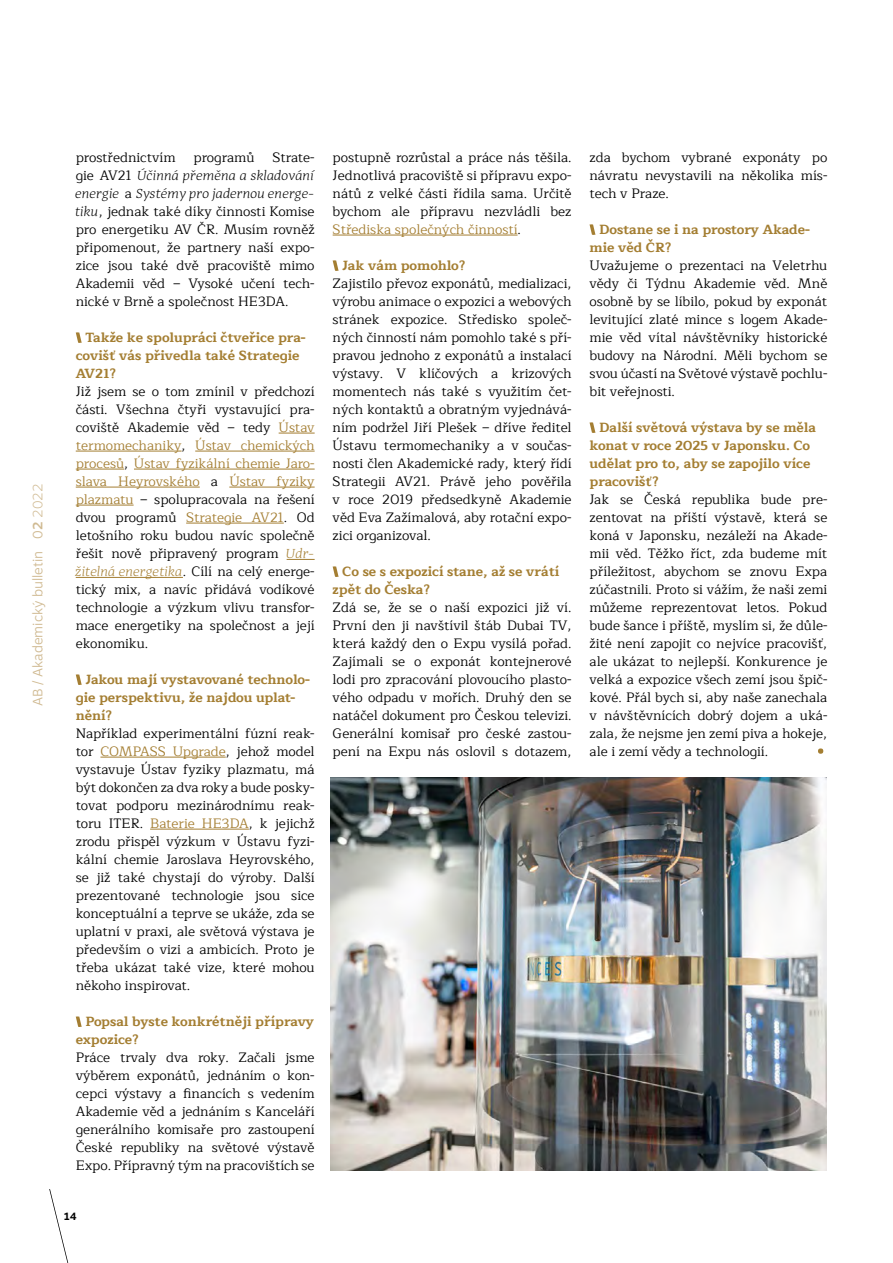
<style>
.page{position:relative;width:893px;height:1263px;background:#fff}
.page>*{position:absolute;margin:0;border:0;box-sizing:border-box;transform-origin:0 0}
.t1{font:13.5px/18px "Maitree";color:#000;text-align:justify}
.t2{font:700 13.5px/18px "Maitree";color:#a47e32}
.t3{font:italic 300 13.5px/18px "Adagio Serif";color:#000}
.t4{font:300 13.5px "Motiva Sans";color:#d0ba92}
.t5{font:700 10.5px "Motiva Sans";color:#000}
.s1{font-weight:500}
.s2{font-weight:100}
.s3{font-family:"Maitree";font-weight:400;font-style:normal}
.s4{font-family:"Adagio Serif";font-weight:300;font-style:italic}
.s5{color:#a47e32}
.s6{font-family:"Adagio Serif";font-weight:300;font-style:italic;color:#a47e32}
</style>
<div class="page">
<svg style="left:49px;top:1189px;width:19px;height:74px"></svg>
<hr style="left:279px;top:433px;width:36px;height:1px;background:#a47e32">
<hr style="left:76px;top:451px;width:106px;height:1px;background:#a47e32">
<hr style="left:195px;top:451px;width:120px;height:1px;background:#a47e32">
<hr style="left:76px;top:469px;width:48px;height:1px;background:#a47e32">
<hr style="left:134px;top:469px;width:181px;height:1px;background:#a47e32">
<hr style="left:76px;top:487px;width:124px;height:1px;background:#a47e32">
<hr style="left:229px;top:487px;width:86px;height:1px;background:#a47e32">
<hr style="left:76px;top:505px;width:58px;height:1px;background:#a47e32">
<hr style="left:186px;top:523px;width:98px;height:1px;background:#a47e32">
<svg style="left:287px;top:559px;width:28px;height:1px"></svg>
<hr style="left:76px;top:577px;width:107px;height:1px;background:#a47e32">
<hr style="left:100px;top:757px;width:126px;height:1px;background:#a47e32">
<hr style="left:150px;top:829px;width:99px;height:1px;background:#a47e32">
<svg style="left:76px;top:332px;width:6px;height:11px"></svg>
<svg style="left:76px;top:674px;width:6px;height:11px"></svg>
<svg style="left:76px;top:1016px;width:6px;height:11px"></svg>
<hr style="left:333px;top:235px;width:185px;height:1px;background:#a47e32">
<svg style="left:333px;top:260px;width:6px;height:11px"></svg>
<svg style="left:333px;top:566px;width:6px;height:11px"></svg>
<svg style="left:589px;top:224px;width:6px;height:11px"></svg>
<svg style="left:589px;top:422px;width:6px;height:11px"></svg>
<img style="left:330px;top:777px;width:496px;height:393px">
<svg style="left:818px;top:748px;width:5px;height:6px"></svg>
<p class="t4" style="left:28px;top:706px;width:224px;rotate:-90deg">AB / Akademický bulletin 0<span class="s1">2</span> <span class="s2">2022</span></p>
<p class="t1" style="left:76px;top:149px;width:101px">prostřednictvím</p>
<p class="t1" style="left:194px;top:149px;width:62px">programů</p>
<p class="t1" style="left:272px;top:149px;width:44px">Strate-</p>
<p class="t3" style="left:76px;top:167px;width:240px"><span class="s3">gie AV21</span> Účinná přeměna a skladování energie <span class="s3">a</span> Systémy pro jadernou energe-</p>
<p class="t1" style="left:76px;top:203px;width:240px"><span class="s4">tiku</span>, jednak také díky činnosti Komise pro energetiku AV ČR. Musím rovněž připomenout, že partnery naší expo&shy;zice jsou také dvě pracoviště mimo Akademii věd – Vysoké učení tech&shy;nické v Brně a společnost HE3DA.</p>
<p class="t2" style="left:76px;top:328px;width:231px;text-indent:10px">Takže ke spolupráci čtveřice pra&shy;covišť vás přivedla také Strategie<br>AV21?</p>
<p class="t1" style="left:76px;top:383px;width:240px">Již jsem se o tom zmínil v předchozí části. Všechna čtyři vystavující pra&shy;coviště Akademie věd – tedy <span class="s5">Ústav termomechaniky</span>, <span class="s5">Ústav chemických procesů</span>, <span class="s5">Ústav fyzikální chemie Jaro&shy;slava Heyrovského</span> a <span class="s5">Ústav fyziky plazmatu</span> – spolupracovala na řešení dvou programů <span class="s5">Strategie AV21</span>. Od letošního roku budou navíc společně řešit nově připravený program <span class="s6">Udr&shy;žitelná energetika</span>. Cílí na celý energe&shy;tický mix, a navíc přidává vodíkové technologie a výzkum vlivu transfor&shy;mace energetiky na společnost a její ekonomiku.</p>
<p class="t2" style="left:76px;top:670px;width:236px;text-indent:10px">Jakou mají vystavované technolo&shy;gie perspektivu, že najdou uplat&shy;nění?</p>
<p class="t1" style="left:76px;top:725px;width:240px">Například experimentální fúzní reak&shy;tor <span class="s5">COMPASS Upgrade</span>, jehož model vystavuje Ústav fyziky plazmatu, má být dokončen za dva roky a bude posky&shy;tovat podporu mezinárodnímu reak&shy;toru ITER. <span class="s5">Baterie HE3DA</span>, k jejichž zrodu přispěl výzkum v Ústavu fyzi&shy;kální chemie Jaroslava Heyrovského, se již také chystají do výroby. Další prezentované technologie jsou sice konceptuální a teprve se ukáže, zda se uplatní v praxi, ale světová výstava je především o vizi a ambicích. Proto je třeba ukázat také vize, které mohou někoho inspirovat.</p>
<p class="t2" style="left:76px;top:1012px;width:240px;text-indent:10px">Popsal byste konkrétněji přípravy expozice?</p>
<p class="t1" style="left:76px;top:1049px;width:240px">Práce trvaly dva roky. Začali jsme výběrem exponátů, jednáním o kon&shy;cepci výstavy a financích s vedením Akademie věd a jednáním s Kanceláří generálního komisaře pro zastoupení České republiky na světové výstavě Expo. Přípravný tým na pracovištích se</p>
<p class="t5" style="left:64px;top:1209px;width:15px">14</p>
<p class="t1" style="left:333px;top:149px;width:240px">postupně rozrůstal a práce nás těšila.<br>Jednotlivá pracoviště si přípravu expo&shy;nátů z velké části řídila sama. Určitě bychom ale přípravu nezvládli bez <span class="s5">Střediska společných činností</span>.</p>
<p class="t2" style="left:342px;top:256px;width:125px">Jak vám pomohlo?</p>
<p class="t1" style="left:333px;top:275px;width:240px">Zajistilo převoz exponátů, medializaci, výrobu animace o expozici a webových stránek expozice. Středisko společ&shy;ných činností nám pomohlo také s pří&shy;pravou jednoho z exponátů a instalací výstavy. V klíčových a krizových momentech nás také s využitím čet&shy;ných kontaktů a obratným vyjednává&shy;ním podržel Jiří Plešek – dříve ředitel Ústavu termomechaniky a v součas&shy;nosti člen Akademické rady, který řídí Strategii AV21. Právě jeho pověřila v roce 2019 předsedkyně Akademie věd Eva Zažímalová, aby rotační expo&shy;zici organizoval.</p>
<p class="t2" style="left:333px;top:562px;width:228px;text-indent:10px">Co se s expozicí stane, až se vrátí zpět do Česka?</p>
<p class="t1" style="left:333px;top:599px;width:240px">Zdá se, že se o naší expozici již ví.<br>První den ji navštívil štáb Dubai TV, která každý den o Expu vysílá pořad.<br>Zajímali se o exponát kontejnerové lodi pro zpracování plovoucího plasto&shy;vého odpadu v mořích. Druhý den se natáčel dokument pro Českou televizi.<br>Generální komisař pro české zastou&shy;pení na Expu nás oslovil s dotazem,</p>
<p class="t1" style="left:589px;top:149px;width:239px">zda bychom vybrané exponáty po návratu nevystavili na několika mís&shy;tech v Praze.</p>
<p class="t2" style="left:589px;top:220px;width:222px;text-indent:10px">Dostane se i na prostory Akade&shy;mie věd ČR?</p>
<p class="t1" style="left:589px;top:257px;width:239px">Uvažujeme o prezentaci na Veletrhu vědy či Týdnu Akademie věd. Mně osobně by se líbilo, pokud by exponát levitující zlaté mince s logem Akade&shy;mie věd vítal návštěvníky historické budovy na Národní. Měli bychom se svou účastí na Světové výstavě pochlu&shy;bit veřejnosti.</p>
<p class="t2" style="left:589px;top:418px;width:228px;text-indent:10px">Další světová výstava by se měla konat v roce 2025 v Japonsku. Co udělat pro to, aby se zapojilo více pracovišť?</p>
<p class="t1" style="left:589px;top:491px;width:239px">Jak se Česká republika bude pre&shy;zentovat na příští výstavě, která se koná v Japonsku, nezáleží na Akade&shy;mii věd. Těžko říct, zda budeme mít příležitost, abychom se znovu Expa zúčastnili. Proto si vážím, že naši zemi můžeme reprezentovat letos. Pokud bude šance i příště, myslím si, že důle&shy;žité není zapojit co nejvíce pracovišť, ale ukázat to nejlepší. Konkurence je velká a expozice všech zemí jsou špič&shy;kové. Přál bych si, aby naše zanechala v návštěvnících dobrý dojem a uká&shy;zala, že nejsme jen zemí piva a hokeje, ale i zemí vědy a technologií.</p>
</div>
